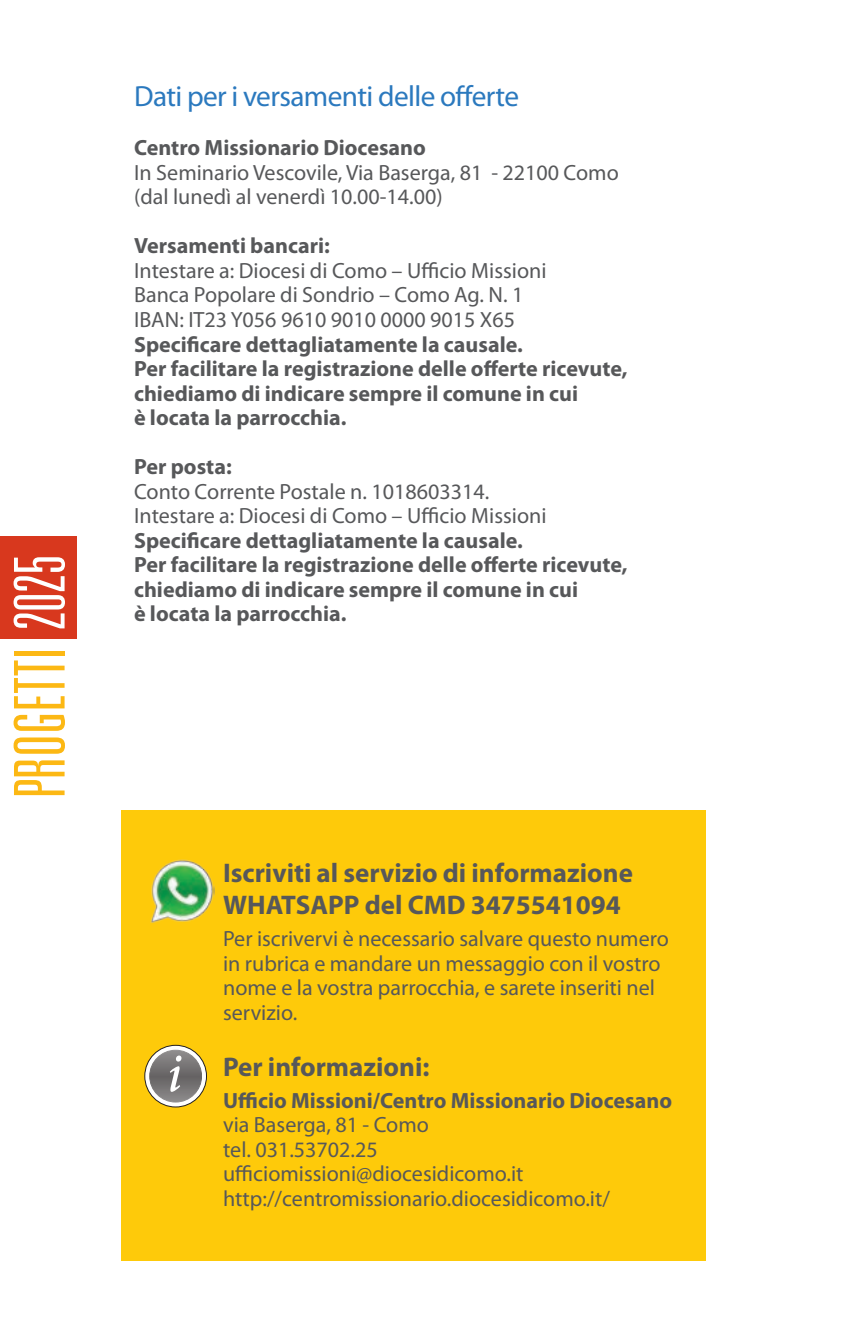
<style>
.page{position:relative;width:862px;height:1340px;background:#fff}
.page>*{position:absolute;margin:0;border:0;box-sizing:border-box;transform-origin:0 0}
._2021{font:300 ultra-condensed 69.98px "Univers LT";letter-spacing:-.01em;color:#fcb814}
.Testo_Myriad_Progett{font:29.25px "Myriad Pro";letter-spacing:-.02em;color:#2b79be}
.Testo_Myriad_Progett-2{font:700 27px "Myriad Pro";color:#57585a}
.Titoletto_12{font:700 27px "Myriad Pro";color:#57585a}
.Testo_Myriad_Progett-3{font:22.05px/24.5px "Myriad Pro";color:#57585a}
.Testo_Myriad_Progett-4{font:700 22.05px/24.5px "Myriad Pro";color:#57585a}
.s1{color:#fff}
</style>
<div class="page">
<div style="left:121px;top:810px;width:584px;height:450px;background:#feca0a"></div>
<img style="left:150px;top:859px;width:65px;height:64px">
<svg style="left:145px;top:1045px;width:61px;height:61px"></svg>
<div style="left:144px;top:1045px;width:62px;height:62px;border:1px solid #231f20;border-radius:50%"></div>
<svg style="left:150px;top:1050px;width:51px;height:52px;background:#777475"></svg>
<div style="left:149px;top:1050px;width:53px;height:52px;border:1px solid #231f20;border-radius:50%"></div>
<svg style="left:170px;top:1055px;width:11px;height:36px"></svg>
<div style="left:0;top:536px;width:77px;height:102px;background:#d8381e"></div>
<p class="_2021" style="left:1px;top:798px;width:245px;rotate:-90deg">PROGETTI <span class="s1">2025</span></p>
<p class="Testo_Myriad_Progett" style="left:134px;top:78px;width:386px">Dati per i versamenti delle offerte</p>
<p class="Testo_Myriad_Progett-4" style="left:134px;top:135px;width:293px">Centro Missionario Diocesano</p>
<p class="Testo_Myriad_Progett-3" style="left:134px;top:160px;width:486px">In Seminario Vescovile, Via Baserga, 81 - 22100 Como (dal lunedì al venerdì 10.00-14.00)</p>
<p class="Testo_Myriad_Progett-4" style="left:134px;top:233px;width:197px">Versamenti bancari:</p>
<p class="Testo_Myriad_Progett-3" style="left:134px;top:258px;width:413px">Intestare a: Diocesi di Como – Ufficio Missioni</p>
<p class="Testo_Myriad_Progett-3" style="left:134px;top:282px;width:390px">Banca Popolare di Sondrio – Como Ag. N. 1</p>
<p class="Testo_Myriad_Progett-3" style="left:134px;top:307px;width:382px">IBAN: IT23 Y056 9610 9010 0000 9015 X65</p>
<p class="Testo_Myriad_Progett-4" style="left:134px;top:331px;width:390px">Specificare dettagliatamente la causale.</p>
<p class="Testo_Myriad_Progett-4" style="left:134px;top:355px;width:494px">Per facilitare la registrazione delle offerte ricevute, chiediamo di indicare sempre il comune in cui<br>è locata la parrocchia.</p>
<p class="Testo_Myriad_Progett-4" style="left:134px;top:454px;width:99px">Per posta:</p>
<p class="Testo_Myriad_Progett-3" style="left:134px;top:479px;width:356px">Conto Corrente Postale n. 1018603314.</p>
<p class="Testo_Myriad_Progett-3" style="left:134px;top:503px;width:413px">Intestare a: Diocesi di Como – Ufficio Missioni</p>
<p class="Testo_Myriad_Progett-4" style="left:134px;top:527px;width:390px">Specificare dettagliatamente la causale.</p>
<p class="Testo_Myriad_Progett-4" style="left:134px;top:552px;width:494px">Per facilitare la registrazione delle offerte ricevute, chiediamo di indicare sempre il comune in cui<br>è locata la parrocchia.</p>
<p class="Testo_Myriad_Progett-2" style="left:223px;top:855px;width:411px">Iscriviti al servizio di informazione</p>
<p class="Testo_Myriad_Progett-2" style="left:223px;top:887px;width:399px">WHATSAPP del CMD 3475541094</p>
<p class="Testo_Myriad_Progett-3" style="left:223px;top:926px;width:447px">Per iscrivervi è necessario salvare questo numero in rubrica e mandare un messaggio con il vostro nome e la vostra parrocchia, e sarete inseriti nel servizio.</p>
<p class="Titoletto_12" style="left:223px;top:1048px;width:208px">Per informazioni:</p>
<p class="Testo_Myriad_Progett-4" style="left:223px;top:1087px;width:450px">Ufficio Missioni/Centro Missionario Diocesano</p>
<p class="Testo_Myriad_Progett-3" style="left:223px;top:1112px;width:207px">via Baserga, 81 - Como</p>
<p class="Testo_Myriad_Progett-3" style="left:223px;top:1136px;width:156px">tel. 031.53702.25</p>
<p class="Testo_Myriad_Progett-3" style="left:223px;top:1161px;width:302px">ufficiomissioni@diocesidicomo.it</p>
<p class="Testo_Myriad_Progett-3" style="left:223px;top:1185px;width:388px">http://centromissionario.diocesidicomo.it/</p>
</div>
